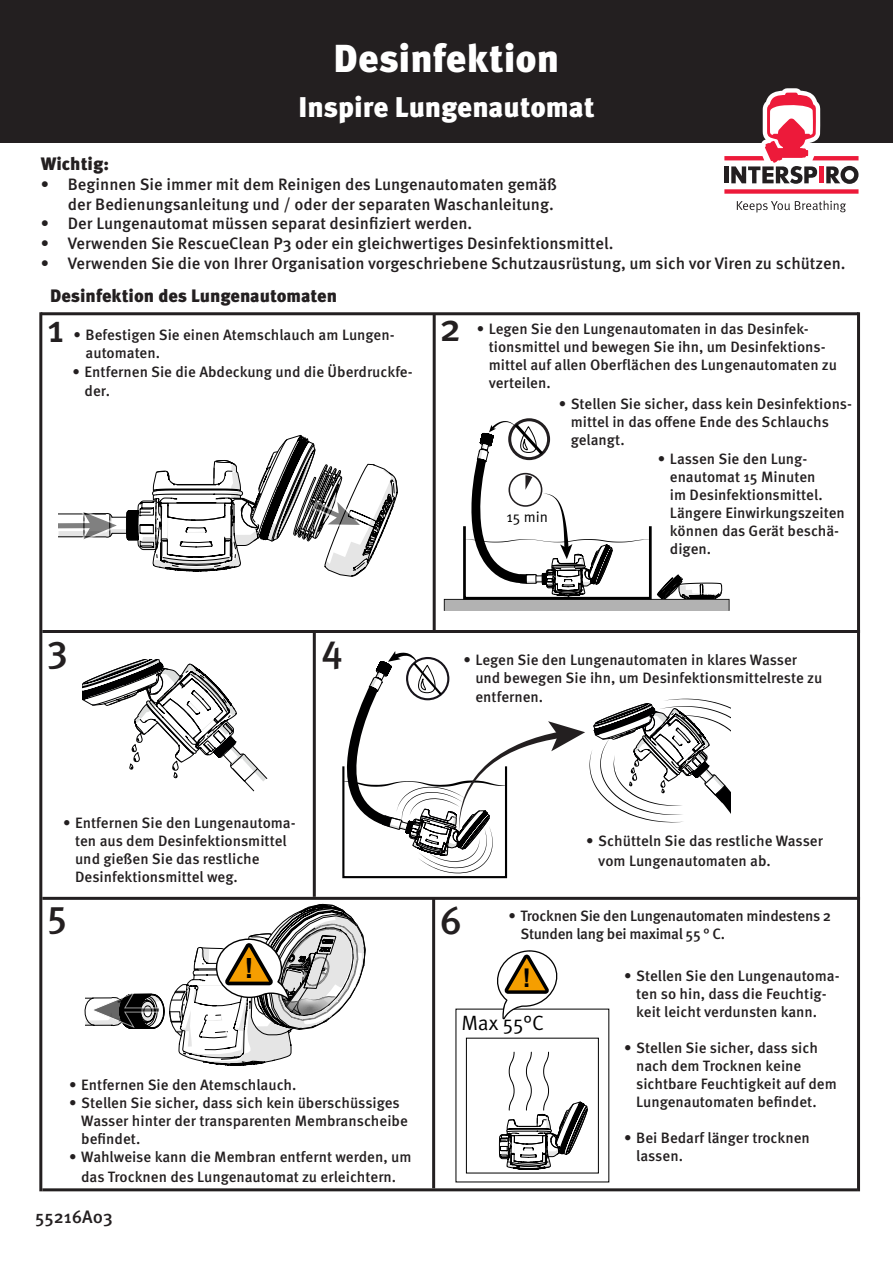
<style>
.page{position:relative;width:893px;height:1263px;background:#fff}
.page>*{position:absolute;margin:0;border:0;box-sizing:border-box;transform-origin:0 0}
.t1{font:900 39px "Meta Pro";color:#fff}
.t2{font:500 39px "Meta Pro";color:#231f20}
.t3{font:900 28.5px "Meta Pro";letter-spacing:-.005em;color:#fff}
.t4{font:700 27.75px "Arial";color:#000}
.t5{font:700 25.8px "Arial";color:#000}
.t6{font:20.7px "Meta Pro Norm";color:#000}
.t7{font:900 18px "Meta Pro";color:#231f20}
.t8{font:500 18px "Meta Pro";color:#231f20}
.t9{font:500 16.5px/19.8px "Meta Pro";color:#231f20;text-align:right}
.t10{font:500 15px/18px "Meta Pro";color:#231f20}
.t11{font:500 15px/18px "Meta Pro";letter-spacing:-.02em;color:#231f20}
.t12{font:14.85px "Meta Pro Norm";color:#000}
</style>
<div class="page">
<div style="left:0;top:0;width:893px;height:142px;background:#231f20"></div>
<svg style="left:737px;top:201px;width:109px;height:12px"></svg>
<svg style="left:724px;top:88px;width:134px;height:106px"></svg>
<div style="left:508px;top:418px;width:42px;height:42px;border:3px solid #221e20;border-radius:50%"></div>
<svg style="left:444px;top:421px;width:285px;height:190px"></svg>
<svg style="left:59px;top:434px;width:339px;height:143px"></svg>
<svg style="left:82px;top:651px;width:648px;height:537px"></svg>
<hr style="left:41px;top:312px;width:817px;height:3px;background:#231f20">
<hr style="left:857px;top:312px;width:3px;height:879px;background:#231f20">
<hr style="left:39px;top:312px;width:3px;height:879px;background:#231f20">
<hr style="left:42px;top:1188px;width:815px;height:3px;background:#231f20">
<hr style="left:42px;top:630px;width:818px;height:3px;background:#231f20">
<hr style="left:42px;top:897px;width:818px;height:3px;background:#231f20">
<hr style="left:433px;top:314px;width:3px;height:317px;background:#231f20">
<hr style="left:313px;top:633px;width:3px;height:264px;background:#231f20">
<hr style="left:432px;top:898px;width:3px;height:290px;background:#231f20">
<p class="t1" style="left:334px;top:27px;width:227px">Desinfektion</p>
<p class="t3" style="left:298px;top:84px;width:298px">Inspire Lungenautomat</p>
<p class="t7" style="left:41px;top:149px;width:70px">Wichtig:</p>
<p class="t9" style="left:41px;top:173px;width:518px">• Beginnen Sie immer mit dem Reinigen des Lungenautomaten gemäß der Bedienungsanleitung und / oder der separaten Waschanleitung.</p>
<p class="t9" style="left:41px;top:213px;width:433px">• Der Lungenautomat müssen separat desinfiziert werden.</p>
<p class="t9" style="left:41px;top:233px;width:574px">• Verwenden Sie RescueClean P3 oder ein gleichwertiges Desinfektionsmittel.</p>
<p class="t9" style="left:41px;top:252px;width:806px">• Verwenden Sie die von Ihrer Organisation vorgeschriebene Schutzausrüstung, um sich vor Viren zu schützen.</p>
<p class="t7" style="left:50px;top:281px;width:288px">Desinfektion des Lungenautomaten</p>
<p class="t2" style="left:47px;top:298px;width:19px">1</p>
<p class="t10" style="left:74px;top:325px;width:323px">• Befestigen Sie einen Atemschlauch am Lungen-</p>
<p class="t2" style="left:440px;top:297px;width:23px">2</p>
<p class="t10" style="left:86px;top:343px;width:76px">automaten.</p>
<p class="t10" style="left:85px;top:361px;width:330px;line-height:19.8px;text-indent:-12px">• Entfernen Sie die Abdeckung und die Überdruckfe&shy;der.</p>
<p class="t10" style="left:489px;top:318px;width:350px;text-indent:-12px">• Legen Sie den Lungenautomaten in das Desinfek&shy;tionsmittel und bewegen Sie ihn, um Desinfektions&shy;mittel auf allen Oberflächen des Lungenautomaten zu verteilen.</p>
<p class="t12" style="left:506px;top:506px;width:43px">15 min</p>
<p class="t10" style="left:571px;top:394px;width:283px;text-indent:-12px">• Stellen Sie sicher, dass kein Desinfektions&shy;mittel in das offene Ende des Schlauchs gelangt.</p>
<p class="t10" style="left:670px;top:449px;width:176px;text-indent:-12px">• Lassen Sie den Lung&shy;enautomat 15 Minuten<br>im Desinfektionsmittel.<br>Längere Einwirkungszeiten können das Gerät beschä&shy;digen.</p>
<p class="t2" style="left:47px;top:618px;width:22px">3</p>
<p class="t2" style="left:322px;top:618px;width:23px">4</p>
<p class="t10" style="left:75px;top:813px;width:222px;text-indent:-12px">• Entfernen Sie den Lungenautoma&shy;ten aus dem Desinfektionsmittel und gießen Sie das restliche<br>Desinfektionsmittel weg.</p>
<p class="t10" style="left:475px;top:649px;width:348px;text-indent:-12px">• Legen Sie den Lungenautomaten in klares Wasser und bewegen Sie ihn, um Desinfektionsmittelreste zu</p>
<p class="t10" style="left:475px;top:687px;width:69px">entfernen.</p>
<p class="t10" style="left:598px;top:830px;width:226px;line-height:19.8px;text-indent:-12px">• Schütteln Sie das restliche Wasser vom Lungenautomaten ab.</p>
<p class="t2" style="left:47px;top:883px;width:22px">5</p>
<p class="t2" style="left:440px;top:890px;width:24px">6</p>
<p class="t11" style="left:520px;top:906px;width:312px;text-indent:-12px">• Trocknen Sie den Lungenautomaten mindestens 2<br>Stunden lang bei maximal 55 ° C.</p>
<p class="t10" style="left:636px;top:966px;width:205px;text-indent:-12px">• Stellen Sie den Lungenautoma&shy;ten so hin, dass die Feuchtig&shy;keit leicht verdunsten kann.</p>
<p class="t10" style="left:636px;top:1038px;width:202px;text-indent:-12px">• Stellen Sie sicher, dass sich nach dem Trocknen keine sichtbare Feuchtigkeit auf dem<br>Lungenautomaten befindet.</p>
<p class="t10" style="left:636px;top:1128px;width:175px;text-indent:-12px">• Bei Bedarf länger trocknen lassen.</p>
<p class="t4" style="left:244px;top:948px;width:11px">!</p>
<p class="t5" style="left:522px;top:960px;width:10px">!</p>
<p class="t6" style="left:461px;top:1007px;width:84px">Max 55°C</p>
<p class="t10" style="left:69px;top:1075px;width:229px">• Entfernen Sie den Atemschlauch.</p>
<p class="t10" style="left:81px;top:1093px;width:328px;text-indent:-12px">• Stellen Sie sicher, dass sich kein überschüssiges<br>Wasser hinter der transparenten Membranscheibe befindet.</p>
<p class="t10" style="left:69px;top:1146px;width:344px;line-height:19.8px;text-align:center">• Wahlweise kann die Membran entfernt werden, um das Trocknen des Lungenautomat zu erleichtern.</p>
<p class="t8" style="left:35px;top:1202px;width:79px">55216A03</p>
</div>
